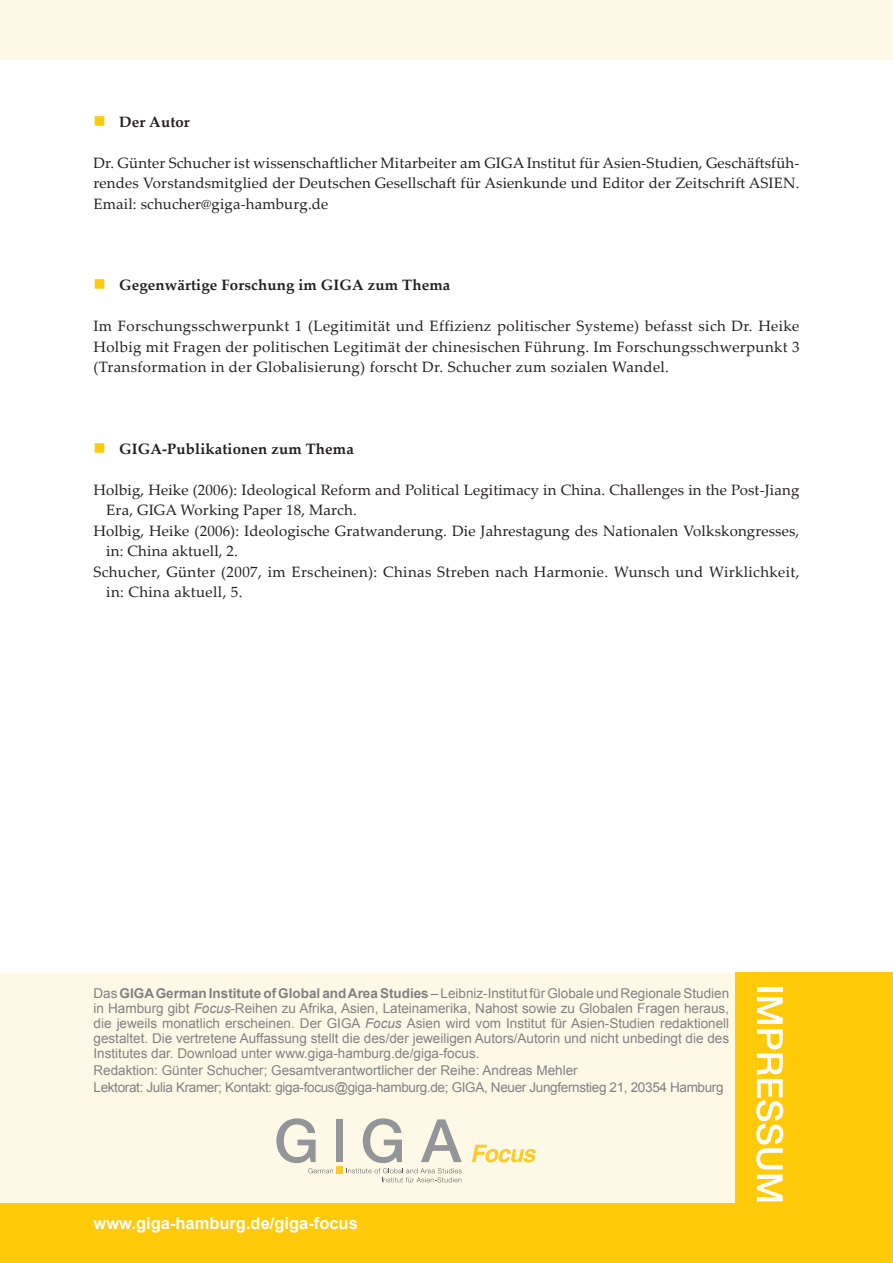
<style>
.page{position:relative;width:893px;height:1263px;background:#fff}
.page>*{position:absolute;margin:0;border:0;box-sizing:border-box;transform-origin:0 0}
.foc__text_fuÃ_zeile{font:700 16.5px "Arial";color:#fff}
.t1{font:16.5px "Wingdings";color:#feca0a}
.foc__text_1_absatz_f{font:15px/20.4px "Palatino Linotype";letter-spacing:.01em;color:#231f20;text-align:justify}
.foc__text_literatur{font:15px/20.4px "Palatino Linotype";letter-spacing:.01em;color:#231f20}
.foc__letzte_seite_au{font:700 15px "Palatino Linotype";letter-spacing:.01em;color:#231f20}
.foc__letzte_seite_im{font:13.5px/15px "Arial";color:#818181;text-align:justify}
.foc__letzte_seite_im-2{font:13.5px "Arial";letter-spacing:-.025em;color:#818181}
.s1{font-weight:700}
.s2{font-style:italic}
</style>
<div class="page">
<div style="left:0;top:973px;width:892px;height:290px;background:#fef9e7"></div>
<div style="left:736px;top:972px;width:157px;height:291px;background:#feca0a"></div>
<div style="left:757px;top:987px;width:26px;height:5px;background:#fff"></div>
<svg style="left:756px;top:997px;width:27px;height:204px"></svg>
<div style="left:0;top:1204px;width:741px;height:59px;background:#feca0a"></div>
<div style="left:0;top:1px;width:893px;height:59px;background:#fef9e7"></div>
<div style="left:336px;top:1119px;width:7px;height:43px;background:#939598"></div>
<svg style="left:276px;top:1118px;width:57px;height:55px"></svg>
<svg style="left:346px;top:1118px;width:116px;height:64px"></svg>
<div style="left:336px;top:1166px;width:7px;height:7px;background:#fecb29"></div>
<svg style="left:472px;top:1145px;width:64px;height:17px"></svg>
<p class="t1" style="left:94px;top:112px;width:14px">■</p>
<p class="foc__letzte_seite_au" style="left:119px;top:111px;width:72px">Der Autor</p>
<p class="foc__text_1_absatz_f" style="left:94px;top:152px;width:707px">Dr. Günter Schucher ist wissenschaftlicher Mitarbeiter am GIGA Institut für Asien-Studien, Geschäftsfüh&shy;rendes Vorstandsmitglied der Deutschen Gesellschaft für Asienkunde und Editor der Zeitschrift ASIEN.<br>Email: schucher@giga-hamburg.de</p>
<p class="foc__letzte_seite_au" style="left:119px;top:275px;width:333px">Gegenwärtige Forschung im GIGA zum Thema</p>
<p class="foc__text_1_absatz_f" style="left:94px;top:315px;width:707px">Im Forschungsschwerpunkt 1 (Legitimität und Effizienz politischer Systeme) befasst sich Dr. Heike Holbig mit Fragen der politischen Legitimät der chinesischen Führung. Im Forschungsschwerpunkt 3 (Transformation in der Globalisierung) forscht Dr. Schucher zum sozialen Wandel.</p>
<p class="t1" style="left:94px;top:276px;width:14px">■</p>
<p class="foc__letzte_seite_au" style="left:119px;top:438px;width:236px">GIGA-Publikationen zum Thema</p>
<p class="foc__text_literatur" style="left:106px;top:479px;width:694px;text-indent:-13px">Holbig, Heike (2006): Ideological Reform and Political Legitimacy in China. Challenges in the Post-Jiang<br>Era, GIGA Working Paper 18, March.</p>
<p class="foc__text_literatur" style="left:106px;top:520px;width:695px;text-indent:-13px">Holbig, Heike (2006): Ideologische Gratwanderung. Die Jahrestagung des Nationalen Volkskongresses, in: China aktuell, 2.</p>
<p class="foc__text_literatur" style="left:106px;top:561px;width:695px;text-indent:-13px">Schucher, Günter (2007, im Erscheinen): Chinas Streben nach Harmonie. Wunsch und Wirklichkeit, in: China aktuell, 5.</p>
<p class="t1" style="left:94px;top:439px;width:14px">■</p>
<p class="foc__letzte_seite_im" style="left:94px;top:985px;width:637px">Das <span class="s1">GIGA German Institute of Global and Area Studies</span> – Leibniz-Institut für Globale und Regionale Studien in Hamburg gibt <span class="s2">Focus</span>-Reihen zu Afrika, Asien, Lateinamerika, Nahost sowie zu Globalen Fragen heraus, die jeweils monatlich erscheinen. Der GIGA <span class="s2">Focus</span> Asien wird vom Institut für Asien-Studien redaktionell gestaltet. Die vertretene Auffassung stellt die des/der jeweiligen Autors/Autorin und nicht unbedingt die des Institutes dar. Download unter www.giga-hamburg.de/giga-focus.</p>
<p class="foc__letzte_seite_im" style="left:94px;top:1063px;width:486px">Redaktion: Günter Schucher; Gesamtverantwortlicher der Reihe: Andreas Mehler</p>
<p class="foc__letzte_seite_im-2" style="left:94px;top:1078px;width:632px">Lektorat: Julia Kramer; Kontakt: giga-focus@giga-hamburg.de; GIGA, Neuer Jungfernstieg 21, 20354 Hamburg</p>
<p class="foc__text_fuÃ_zeile" style="left:94px;top:1212px;width:266px">www.giga-hamburg.de/giga-focus</p>
</div>
